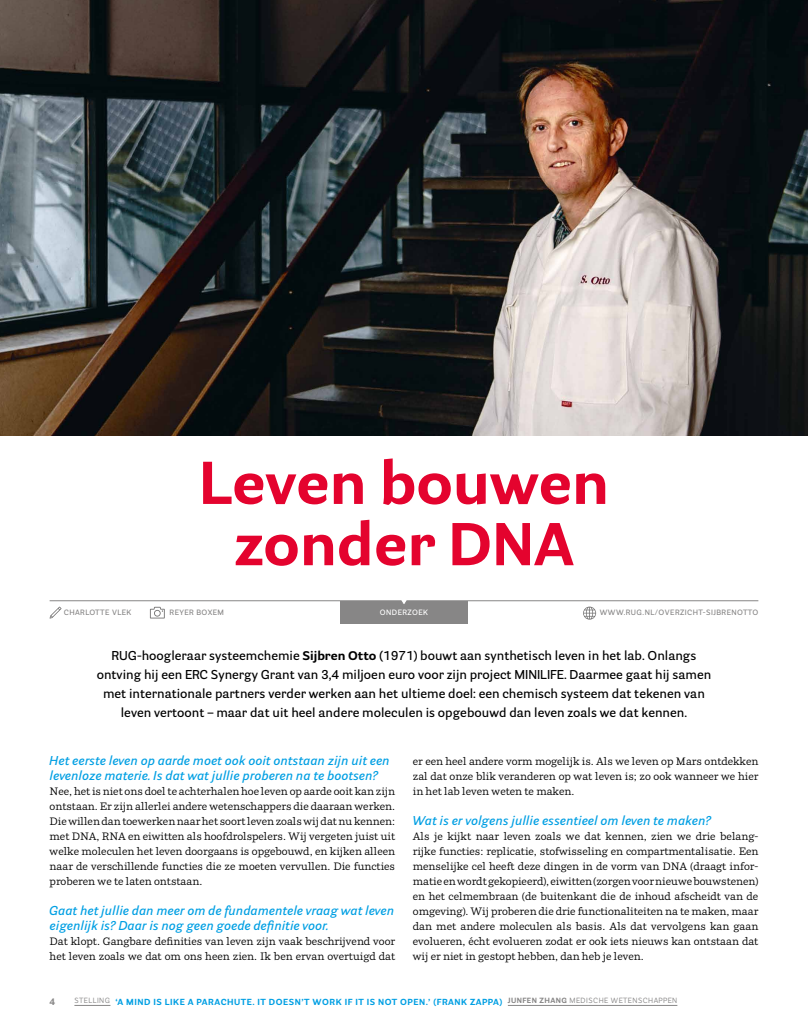
<style>
.page{position:relative;width:808px;height:1028px;background:#fff}
.page>*{position:absolute;margin:0;border:0;box-sizing:border-box;transform-origin:0 0}
.t1{font:700 60px/61.2px "Parry Grotesque";color:#e4032e;text-align:center}
.t2{font:600 12.5px/18.8px "Parry Grotesque";color:#000;text-align:center}
.t3{font:italic 600 12.5px/15px "Parry Grotesque";color:#009fe3}
.t4{font:10.62px/15px "Parry";color:#000;text-align:justify}
.t5{font:700 9.38px "Parry Grotesque";color:#878686}
.t6{font:700 8.75px "Parry Grotesque";letter-spacing:.06em;color:#009fe3}
.t7{font:600 7.5px "Parry Grotesque";letter-spacing:.06em;color:#878686}
.t8{font:600 7.5px "Parry Grotesque";letter-spacing:.06em;color:#fff}
.s1{font-weight:700}
</style>
<div class="page">
<div style="left:340px;top:601px;width:128px;height:22px;background:#878686"></div>
<svg style="left:49px;top:600px;width:710px;height:19px"></svg>
<hr style="left:74px;top:1005px;width:36px;height:1px;background:#878686">
<hr style="left:508px;top:1005px;width:169px;height:1px;background:#878686">
<img style="left:0;top:0;width:808px;height:435px">
<h1 class="t1" style="left:199px;top:450px;width:411px">Leven bouwen zonder DNA</h1>
<p class="t7" style="left:64px;top:608px;width:69px">CHARLOTTE VLEK</p>
<p class="t7" style="left:170px;top:608px;width:56px">REYER BOXEM</p>
<p class="t8" style="left:380px;top:608px;width:50px">ONDERZOEK</p>
<p class="t7" style="left:600px;top:608px;width:160px">WWW.RUG.NL/OVERZICHT-SIJBRENOTTO</p>
<p class="t2" style="left:97px;top:646px;width:616px">RUG-hoogleraar systeemchemie <span class="s1">Sijbren Otto</span> (1971) bouwt aan synthetisch leven in het lab. Onlangs ontving hij een ERC Synergy Grant van 3,4 miljoen euro voor zijn project MINILIFE. Daarmee gaat hij samen met internationale partners verder werken aan het ultieme doel: een chemisch systeem dat tekenen van leven vertoont – maar dat uit heel andere moleculen is opgebouwd dan leven zoals we dat kennen.</p>
<p class="t3" style="left:50px;top:753px;width:342px">Het eerste leven op aarde moet ook ooit ontstaan zijn uit een levenloze materie. Is dat wat jullie proberen na te bootsen?</p>
<p class="t4" style="left:50px;top:784px;width:347px">Nee, het is niet ons doel te achterhalen hoe leven op aarde ooit kan zijn ontstaan. Er zijn allerlei andere wetenschappers die daaraan werken.<br>Die willen dan toewerken naar het soort leven zoals wij dat nu kennen: met DNA, RNA en eiwitten als hoofdrolspelers. Wij vergeten juist uit welke moleculen het leven doorgaans is opgebouwd, en kijken alleen naar de verschillende functies die ze moeten vervullen. Die functies proberen we te laten ontstaan.</p>
<p class="t3" style="left:50px;top:903px;width:346px">Gaat het jullie dan meer om de fundamentele vraag wat leven eigenlijk is? Daar is nog geen goede definitie voor.</p>
<p class="t4" style="left:50px;top:934px;width:347px">Dat klopt. Gangbare definities van leven zijn vaak beschrijvend voor het leven zoals we dat om ons heen zien. Ik ben ervan overtuigd dat</p>
<p class="t4" style="left:413px;top:754px;width:347px">er een heel andere vorm mogelijk is. Als we leven op Mars ontdekken zal dat onze blik veranderen op wat leven is; zo ook wanneer we hier in het lab leven weten te maken.</p>
<p class="t3" style="left:413px;top:813px;width:300px">Wat is er volgens jullie essentieel om leven te maken?</p>
<p class="t4" style="left:413px;top:829px;width:347px">Als je kijkt naar leven zoals we dat kennen, zien we drie belang&shy;rijke functies: replicatie, stofwisseling en compartmentalisatie. Een menselijke cel heeft deze dingen in de vorm van DNA (draagt infor&shy;matie en wordt gekopieerd), eiwitten (zorgen voor nieuwe bouwstenen) en het celmembraan (de buitenkant die de inhoud afscheidt van de omgeving). Wij proberen die drie functionaliteiten na te maken, maar dan met andere moleculen als basis. Als dat vervolgens kan gaan evolueren, écht evolueren zodat er ook iets nieuws kan ontstaan dat wij er niet in gestopt hebben, dan heb je leven.</p>
<p class="t6" style="left:74px;top:996px;width:604px"><sup>STELLING</sup> ‘A MIND IS LIKE A PARACHUTE. IT DOESN’T WORK IF IT IS NOT OPEN.’ (FRANK ZAPPA) <sup>JUNFEN</sup> <sup>ZHANG</sup> <sup>MEDISCHE</sup> <sup>WETENSCHAPPEN</sup></p>
<p class="t5" style="left:50px;top:996px;width:7px">4</p>
</div>
